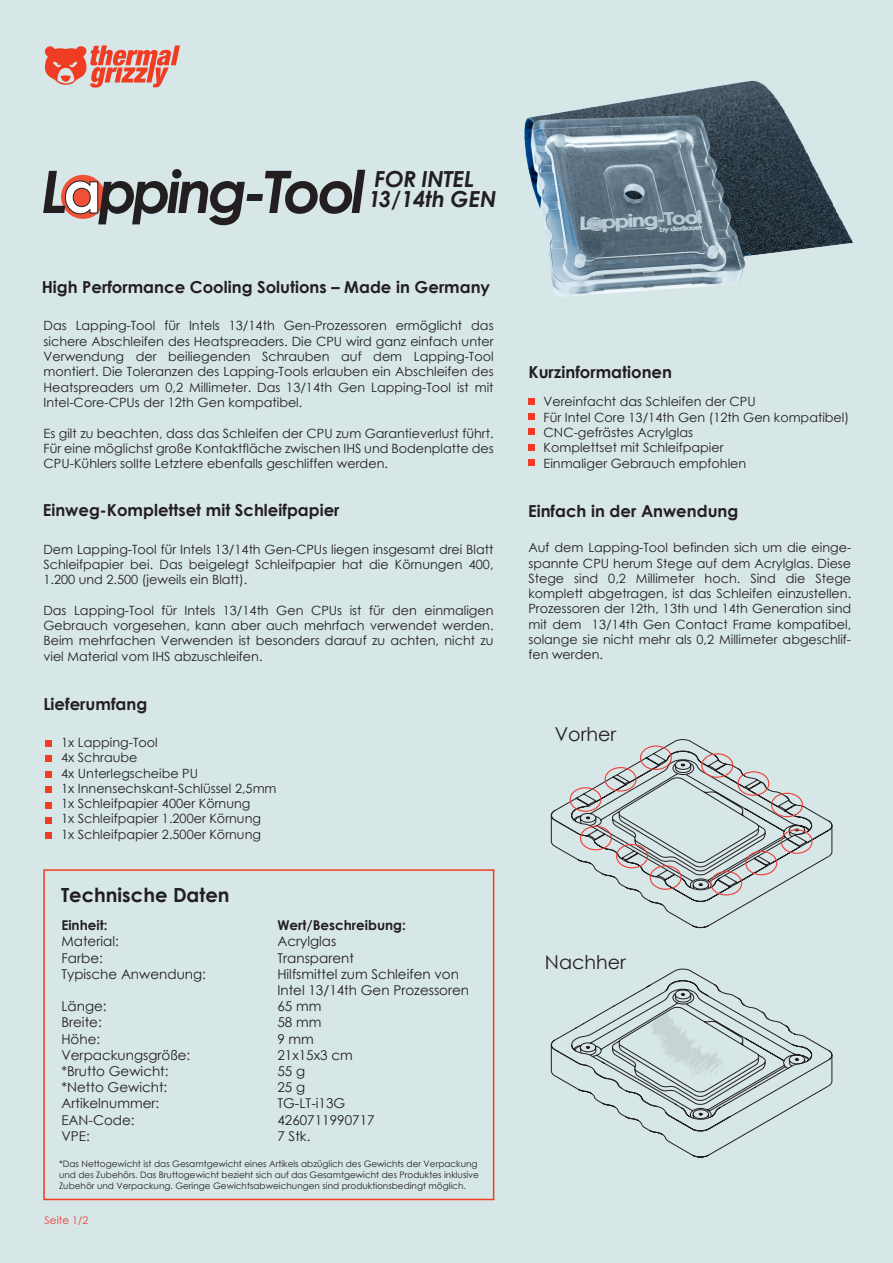
<style>
.page{position:relative;width:893px;height:1263px;background:#d7e6e7}
.page>*{position:absolute;margin:0;border:0;box-sizing:border-box;transform-origin:0 0}
.t1{font:italic 700 22.2px/20.4px "Century Gothic";letter-spacing:-.01em;color:#231f20}
.t2{font:700 19.5px "Century Gothic";color:#231f20}
.t3{font:19.05px "Century Gothic";color:#231f20}
.t4{font:700 16.5px "Century Gothic";color:#231f20}
.t5{font:13.5px/16.2px "Century Gothic";color:#231f20}
.t6{font:700 13.5px "Century Gothic";color:#231f20}
.t7{font:12.75px/15.3px "Century Gothic";color:#231f20;text-align:justify}
.t8{font:10.5px "Century Gothic";color:#ee3e35}
.t9{font:8.85px/10.6px "Century Gothic";color:#231f20}
</style>
<div class="page">
<img style="left:524px;top:80px;width:329px;height:349px">
<div style="left:43px;top:869px;width:451px;height:331px;border:2px solid #ef3c22"></div>
<svg style="left:45px;top:45px;width:135px;height:43px"></svg>
<svg style="left:43px;top:169px;width:322px;height:56px"></svg>
<div style="left:528px;top:398px;width:7px;height:7px;background:#ef3c22"></div>
<div style="left:528px;top:413px;width:7px;height:7px;background:#ef3c22"></div>
<div style="left:528px;top:429px;width:7px;height:6px;background:#ef3c22"></div>
<div style="left:528px;top:444px;width:7px;height:7px;background:#ef3c22"></div>
<div style="left:528px;top:459px;width:7px;height:7px;background:#ef3c22"></div>
<div style="left:45px;top:740px;width:7px;height:7px;background:#ef3c22"></div>
<div style="left:45px;top:755px;width:7px;height:7px;background:#ef3c22"></div>
<div style="left:45px;top:771px;width:7px;height:7px;background:#ef3c22"></div>
<div style="left:45px;top:786px;width:7px;height:7px;background:#ef3c22"></div>
<div style="left:45px;top:802px;width:7px;height:6px;background:#ef3c22"></div>
<div style="left:45px;top:817px;width:7px;height:6px;background:#ef3c22"></div>
<div style="left:45px;top:832px;width:7px;height:7px;background:#ef3c22"></div>
<svg style="left:641px;top:968px;width:121px;height:190px"></svg>
<svg style="left:550px;top:987px;width:283px;height:138px"></svg>
<svg style="left:640px;top:739px;width:121px;height:189px"></svg>
<svg style="left:550px;top:757px;width:283px;height:139px"></svg>
<div style="left:640px;top:745px;width:32px;height:25px;border:1px solid #ee3e35;border-radius:50%"></div>
<div style="left:605px;top:767px;width:32px;height:24px;border:1px solid #ee3e35;border-radius:50%"></div>
<div style="left:570px;top:787px;width:31px;height:25px;border:1px solid #ee3e35;border-radius:50%"></div>
<div style="left:701px;top:753px;width:32px;height:25px;border:1px solid #ee3e35;border-radius:50%"></div>
<div style="left:737px;top:771px;width:32px;height:25px;border:1px solid #ee3e35;border-radius:50%"></div>
<div style="left:771px;top:793px;width:32px;height:24px;border:1px solid #ee3e35;border-radius:50%"></div>
<div style="left:781px;top:829px;width:32px;height:25px;border:1px solid #ee3e35;border-radius:50%"></div>
<div style="left:745px;top:851px;width:32px;height:24px;border:1px solid #ee3e35;border-radius:50%"></div>
<div style="left:710px;top:871px;width:32px;height:24px;border:1px solid #ee3e35;border-radius:50%"></div>
<div style="left:580px;top:826px;width:32px;height:24px;border:1px solid #ee3e35;border-radius:50%"></div>
<div style="left:616px;top:844px;width:32px;height:24px;border:1px solid #ee3e35;border-radius:50%"></div>
<div style="left:650px;top:865px;width:32px;height:25px;border:1px solid #ee3e35;border-radius:50%"></div>
<h1 class="t1" style="left:369px;top:168px;width:129px">FOR INTEL<br>13/14th GEN</h1>
<p class="t4" style="left:42px;top:274px;width:450px">High Performance Cooling Solutions – Made in Germany</p>
<p class="t7" style="left:44px;top:318px;width:452px">Das Lapping-Tool für Intels 13/14th Gen-Prozessoren ermöglicht das sichere Abschleifen des Heatspreaders. Die CPU wird ganz einfach unter Verwendung der beiliegenden Schrauben auf dem Lapping-Tool montiert. Die Toleranzen des Lapping-Tools erlauben ein Abschleifen des Heatspreaders um 0,2 Millimeter. Das 13/14th Gen Lapping-Tool ist mit Intel-Core-CPUs der 12th Gen kompatibel.</p>
<p class="t7" style="left:44px;top:425px;width:452px">Es gilt zu beachten, dass das Schleifen der CPU zum Garantieverlust führt.<br>Für eine möglichst große Kontaktfläche zwischen IHS und Bodenplatte des CPU-Kühlers sollte Letztere ebenfalls geschliffen werden.</p>
<p class="t4" style="left:528px;top:359px;width:145px">Kurzinformationen</p>
<p class="t7" style="left:543px;top:394px;width:307px;text-align:left">Vereinfacht das Schleifen der CPU<br>Für Intel Core 13/14th Gen (12th Gen kompatibel)<br>CNC-gefrästes Acrylglas<br>Komplettset mit Schleifpapier<br>Einmaliger Gebrauch empfohlen</p>
<p class="t4" style="left:43px;top:498px;width:298px">Einweg-Komplettset mit Schleifpapier</p>
<p class="t4" style="left:528px;top:499px;width:212px">Einfach in der Anwendung</p>
<p class="t7" style="left:528px;top:540px;width:324px">Auf dem Lapping-Tool befinden sich um die einge&shy;spannte CPU herum Stege auf dem Acrylglas. Diese Stege sind 0,2 Millimeter hoch. Sind die Stege komplett abgetragen, ist das Schleifen einzustellen.<br>Prozessoren der 12th, 13th und 14th Generation sind mit dem 13/14th Gen Contact Frame kompatibel, solange sie nicht mehr als 0,2 Millimeter abgeschlif&shy;fen werden.</p>
<p class="t7" style="left:43px;top:541px;width:452px">Dem Lapping-Tool für Intels 13/14th Gen-CPUs liegen insgesamt drei Blatt Schleifpapier bei. Das beigelegt Schleifpapier hat die Körnungen 400, 1.200 und 2.500 (jeweils ein Blatt).</p>
<p class="t7" style="left:43px;top:602px;width:452px">Das Lapping-Tool für Intels 13/14th Gen CPUs ist für den einmaligen Gebrauch vorgesehen, kann aber auch mehrfach verwendet werden.<br>Beim mehrfachen Verwenden ist besonders darauf zu achten, nicht zu viel Material vom IHS abzuschleifen.</p>
<p class="t4" style="left:43px;top:691px;width:105px">Lieferumfang</p>
<p class="t7" style="left:61px;top:734px;width:217px;text-align:left">1x Lapping-Tool<br>4x Schraube<br>4x Unterlegscheibe PU<br>1x Innensechskant-Schlüssel 2,5mm<br>1x Schleifpapier 400er Körnung<br>1x Schleifpapier 1.200er Körnung<br>1x Schleifpapier 2.500er Körnung</p>
<h2 class="t2" style="left:61px;top:880px;width:170px">Technische Daten</h2>
<p class="t6" style="left:61px;top:915px;width:48px">Einheit:</p>
<p class="t6" style="left:277px;top:915px;width:130px">Wert/Beschreibung:</p>
<p class="t5" style="left:61px;top:933px;width:59px">Material:</p>
<p class="t5" style="left:277px;top:933px;width:60px">Acrylglas</p>
<p class="t5" style="left:61px;top:949px;width:43px">Farbe:</p>
<p class="t5" style="left:277px;top:949px;width:78px">Transparent</p>
<p class="t5" style="left:61px;top:965px;width:146px">Typische Anwendung:</p>
<p class="t5" style="left:277px;top:965px;width:193px">Hilfsmittel zum Schleifen von<br>Intel 13/14th Gen Prozessoren</p>
<p class="t5" style="left:61px;top:998px;width:47px">Länge:</p>
<p class="t5" style="left:277px;top:998px;width:46px">65 mm</p>
<p class="t5" style="left:61px;top:1014px;width:42px">Breite:</p>
<p class="t5" style="left:277px;top:1014px;width:46px">58 mm</p>
<p class="t5" style="left:61px;top:1030px;width:40px">Höhe:</p>
<p class="t5" style="left:277px;top:1030px;width:38px">9 mm</p>
<p class="t5" style="left:61px;top:1046px;width:131px">Verpackungsgröße:</p>
<p class="t5" style="left:277px;top:1046px;width:77px">21x15x3 cm</p>
<p class="t5" style="left:61px;top:1063px;width:109px">*Brutto Gewicht:</p>
<p class="t5" style="left:277px;top:1063px;width:29px">55 g</p>
<p class="t5" style="left:61px;top:1079px;width:107px">*Netto Gewicht:</p>
<p class="t5" style="left:277px;top:1079px;width:29px">25 g</p>
<p class="t5" style="left:61px;top:1095px;width:99px">Artikelnummer:</p>
<p class="t5" style="left:277px;top:1095px;width:69px">TG-LT-i13G</p>
<p class="t5" style="left:61px;top:1111px;width:75px">EAN-Code:</p>
<p class="t5" style="left:277px;top:1111px;width:99px">4260711990717</p>
<p class="t5" style="left:61px;top:1127px;width:30px">VPE:</p>
<p class="t5" style="left:277px;top:1127px;width:35px">7 Stk.</p>
<p class="t9" style="left:59px;top:1159px;width:421px">*Das Nettogewicht ist das Gesamtgewicht eines Artikels abzüglich des Gewichts der Verpackung und des Zubehörs. Das Bruttogewicht bezieht sich auf das Gesamtgewicht des Produktes inklusive<br>Zubehör und Verpackung. Geringe Gewichtsabweichungen sind produktionsbedingt möglich.</p>
<p class="t8" style="left:45px;top:1213px;width:45px">Seite 1/2</p>
<h3 class="t3" style="left:555px;top:721px;width:63px">Vorher</h3>
<h3 class="t3" style="left:545px;top:948px;width:83px">Nachher</h3>
</div>
